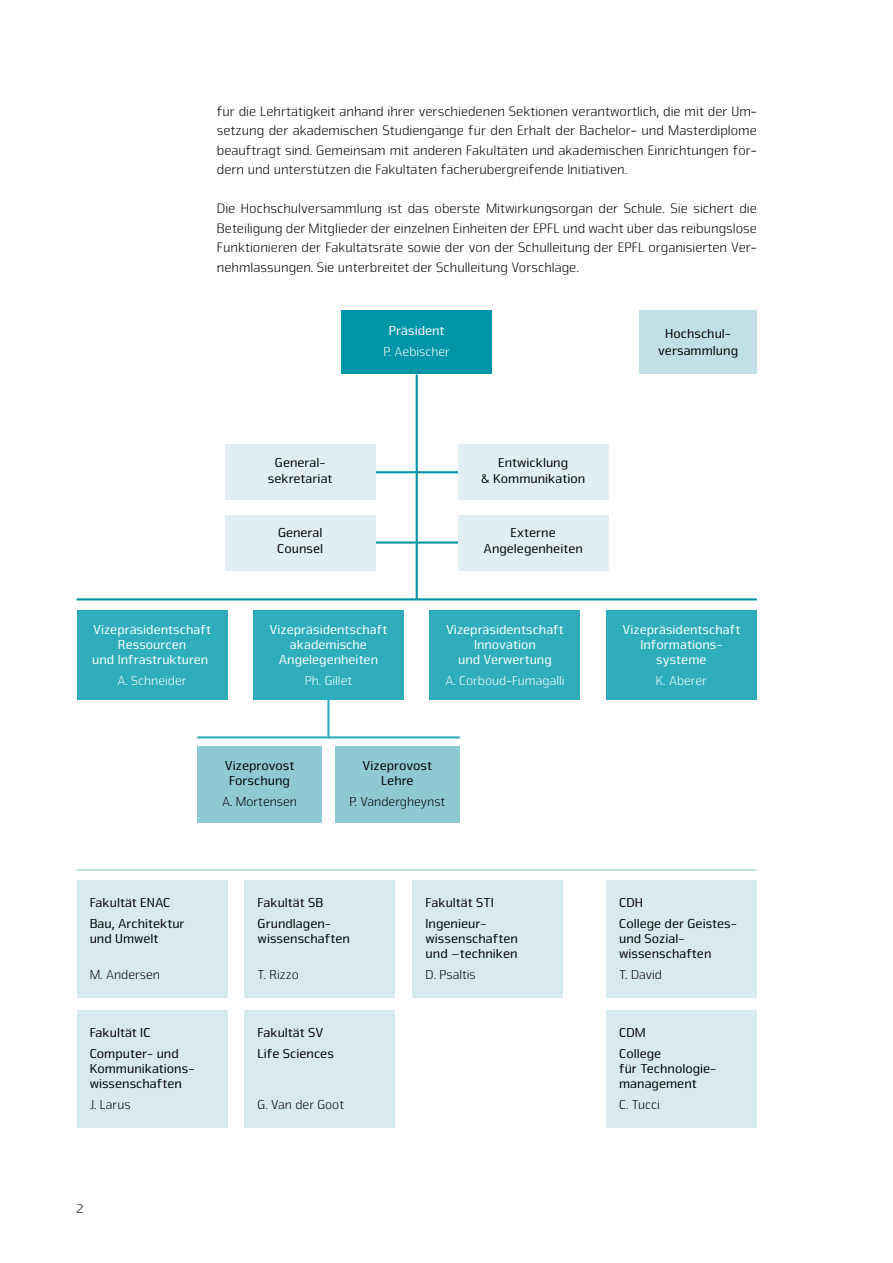
<style>
.page{position:relative;width:893px;height:1263px;background:#fff}
.page>*{position:absolute;margin:0;border:0;box-sizing:border-box;transform-origin:0 0}
.t1{font:300 14.25px/19.5px "Nuri Pro";color:#000;text-align:justify}
.t2{font:13.5px/21px "Nuri Pro";color:#000}
.t3{font:13.5px/15px "Nuri Pro";color:#fff;text-align:center}
.t4{font:300 13.5px "Nuri Pro";color:#000}
.t5{font:300 13.5px "Nuri Pro";color:#fff}
</style>
<div class="page">
<hr style="left:361px;top:471px;width:112px;height:2px;background:#0095a7">
<hr style="left:361px;top:541px;width:112px;height:3px;background:#0095a7">
<div style="left:77px;top:610px;width:150px;height:89px;background:#2eaebd"></div>
<div style="left:253px;top:610px;width:151px;height:89px;background:#2eaebd"></div>
<div style="left:197px;top:746px;width:125px;height:77px;background:#8fc9d3"></div>
<div style="left:335px;top:746px;width:125px;height:77px;background:#8fc9d3"></div>
<div style="left:429px;top:610px;width:151px;height:89px;background:#2eaebd"></div>
<div style="left:341px;top:311px;width:151px;height:63px;background:#0095a7"></div>
<div style="left:225px;top:445px;width:151px;height:55px;background:#e1eff3"></div>
<div style="left:225px;top:515px;width:151px;height:55px;background:#e1eff3"></div>
<div style="left:458px;top:445px;width:151px;height:55px;background:#e1eff3"></div>
<div style="left:639px;top:311px;width:118px;height:63px;background:#c1dfe6"></div>
<div style="left:458px;top:515px;width:151px;height:55px;background:#e1eff3"></div>
<div style="left:606px;top:610px;width:151px;height:89px;background:#2eaebd"></div>
<div style="left:77px;top:881px;width:150px;height:117px;background:#d7eaee"></div>
<div style="left:244px;top:881px;width:151px;height:117px;background:#d7eaee"></div>
<div style="left:412px;top:881px;width:151px;height:117px;background:#d7eaee"></div>
<div style="left:77px;top:1011px;width:150px;height:117px;background:#d7eaee"></div>
<div style="left:244px;top:1011px;width:151px;height:117px;background:#d7eaee"></div>
<div style="left:606px;top:881px;width:151px;height:117px;background:#d7eaee"></div>
<div style="left:606px;top:1011px;width:151px;height:117px;background:#d7eaee"></div>
<hr style="left:77px;top:598px;width:680px;height:2px;background:#0095a7">
<hr style="left:77px;top:869px;width:680px;height:2px;background:#c1dfe6">
<hr style="left:197px;top:736px;width:263px;height:2px;background:#2eaebd">
<hr style="left:327px;top:699px;width:3px;height:38px;background:#2eaebd">
<hr style="left:416px;top:374px;width:2px;height:225px;background:#0095a7">
<p class="t1" style="left:217px;top:101px;width:542px">für die Lehrtätigkeit anhand ihrer verschiedenen Sektionen verantwortlich, die mit der Um&shy;setzung der akademischen Studiengänge für den Erhalt der Bachelor- und Masterdiplome beauftragt sind. Gemeinsam mit anderen Fakultäten und akademischen Einrichtungen för&shy;dern und unterstützen die Fakultäten fächerübergreifende Initiativen.</p>
<p class="t1" style="left:217px;top:199px;width:542px">Die Hochschulversammlung ist das oberste Mitwirkungsorgan der Schule. Sie sichert die Beteiligung der Mitglieder der einzelnen Einheiten der EPFL und wacht über das reibungslose Funktionieren der Fakultätsräte sowie der von der Schulleitung der EPFL organisierten Ver&shy;nehmlassungen. Sie unterbreitet der Schulleitung Vorschläge.</p>
<p class="t3" style="left:389px;top:323px;width:57px">Präsident</p>
<p class="t5" style="left:383px;top:343px;width:68px">P. Aebischer</p>
<p class="t2" style="left:658px;top:326px;width:81px;line-height:16.5px;text-align:center">Hochschul&shy;versammlung</p>
<p class="t3" style="left:92px;top:622px;width:120px">Vizepräsidentschaft<br>Ressourcen<br>und Infrastrukturen</p>
<p class="t5" style="left:117px;top:673px;width:71px">A. Schneider</p>
<p class="t2" style="left:268px;top:454px;width:66px;line-height:16.5px;text-align:center">General&shy;sekretariat</p>
<p class="t2" style="left:277px;top:524px;width:48px;line-height:16.5px">General<br>Counsel</p>
<p class="t3" style="left:270px;top:622px;width:119px">Vizepräsidentschaft akademische<br>Angelegenheiten</p>
<p class="t5" style="left:305px;top:673px;width:49px">Ph. Gillet</p>
<p class="t2" style="left:481px;top:454px;width:106px;line-height:16.5px;text-align:center">Entwicklung<br>&amp; Kommunikation</p>
<p class="t2" style="left:483px;top:524px;width:101px;line-height:16.5px;text-align:center">Externe<br>Angelegenheiten</p>
<p class="t3" style="left:446px;top:622px;width:119px">Vizepräsidentschaft<br>Innovation<br>und Verwertung</p>
<p class="t5" style="left:445px;top:673px;width:121px">A. Corboud-Fumagalli</p>
<p class="t2" style="left:225px;top:759px;width:71px;line-height:15px;text-align:center">Vizeprovost<br>Forschung</p>
<p class="t4" style="left:222px;top:794px;width:77px">A. Mortensen</p>
<p class="t2" style="left:362px;top:759px;width:71px;line-height:15px;text-align:center">Vizeprovost<br>Lehre</p>
<p class="t4" style="left:349px;top:794px;width:97px">P. Vandergheynst</p>
<p class="t3" style="left:622px;top:622px;width:119px">Vizepräsidentschaft<br>Informations&shy;systeme</p>
<p class="t5" style="left:656px;top:673px;width:53px">K. Aberer</p>
<p class="t2" style="left:90px;top:892px;width:97px">Fakultät ENAC<br>Bau, Architektur</p>
<p class="t2" style="left:90px;top:928px;width:70px">und Umwelt</p>
<p class="t4" style="left:90px;top:967px;width:72px">M. Andersen</p>
<p class="t2" style="left:90px;top:1022px;width:91px">Fakultät IC<br>Computer- und</p>
<p class="t2" style="left:90px;top:1061px;width:106px;line-height:15px">Kommunikations&shy;wissenschaften</p>
<p class="t4" style="left:90px;top:1097px;width:42px">J. Larus</p>
<p class="t2" style="left:258px;top:892px;width:75px">Fakultät SB<br>Grundlagen-</p>
<p class="t2" style="left:258px;top:928px;width:94px">wissenschaften</p>
<p class="t4" style="left:258px;top:967px;width:43px">T. Rizzo</p>
<p class="t2" style="left:258px;top:1022px;width:78px">Fakultät SV<br>Life Sciences</p>
<p class="t4" style="left:258px;top:1097px;width:88px">G. Van der Goot</p>
<p class="t2" style="left:426px;top:892px;width:70px">Fakultät STI<br>Ingenieur-</p>
<p class="t2" style="left:426px;top:931px;width:94px;line-height:15px">wissenschaften und –techniken</p>
<p class="t4" style="left:426px;top:967px;width:52px">D. Psaltis</p>
<p class="t2" style="left:619px;top:892px;width:119px">CDH<br>College der Geistes-</p>
<p class="t2" style="left:619px;top:931px;width:94px;line-height:15px">und Sozial&shy;wissenschaften</p>
<p class="t4" style="left:619px;top:967px;width:44px">T. David</p>
<p class="t2" style="left:619px;top:1022px;width:44px">CDM<br>College</p>
<p class="t2" style="left:619px;top:1061px;width:99px;line-height:15px">für Technologie&shy;management</p>
<p class="t4" style="left:619px;top:1097px;width:42px">C. Tucci</p>
<p class="t1" style="left:77px;top:1199px;width:9px">2</p>
</div>
